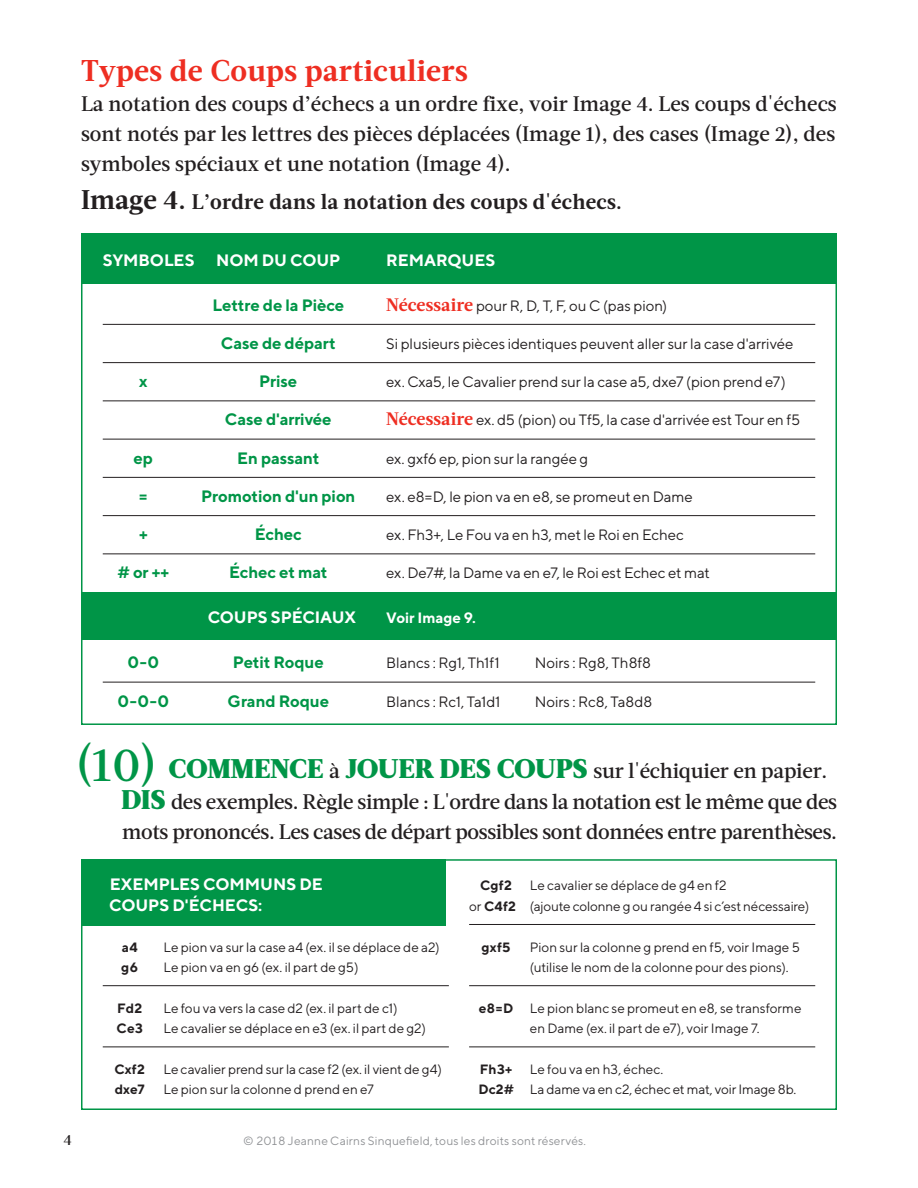
<style>
.page{position:relative;width:918px;height:1188px;background:#fff}
.page>*{position:absolute;margin:0;border:0;box-sizing:border-box;transform-origin:0 0}
.t1{font:700 30px "Acta";letter-spacing:.01em;color:#ee2e22}
.t2{font:500 21px/30px "Acta";letter-spacing:-.02em;color:#231f20;text-align:justify}
.t3{font:700 21px "Acta";letter-spacing:.01em;color:#231f20}
.t4{font:700 16.5px "TT Norms";letter-spacing:-.005em;color:#009547}
.t5{font:700 16.5px/20.4px "TT Norms";letter-spacing:-.005em;color:#fff}
.t6{font:15px "TT Norms";letter-spacing:-.005em;color:#231f20}
.t7{font:700 15px "TT Norms";color:#fff}
.t8{font:500 15px "Acta";color:#231f20}
.t9{font:13.5px/20.4px "TT Norms";letter-spacing:-.005em;color:#231f20}
.t10{font:700 13.5px "TT Norms";letter-spacing:.015em;color:#231f20}
.t11{font:12px "TT Norms";letter-spacing:.01em;color:#919396}
.s1{font-size:27px}
.s2{font-family:"Acta";font-weight:700;font-size:18px;color:#ee2e22}
.s3{font-size:48px;color:#009547}
.s4{font-weight:900;font-size:27px;color:#009547}
.s5{font-weight:700}
</style>
<div class="page">
<div style="left:81px;top:859px;width:365px;height:66px;background:#009547"></div>
<hr style="left:103px;top:985px;width:346px;height:1px;background:#231f20">
<hr style="left:103px;top:1047px;width:346px;height:1px;background:#231f20">
<hr style="left:469px;top:924px;width:346px;height:1px;background:#231f20">
<hr style="left:469px;top:985px;width:346px;height:1px;background:#231f20">
<hr style="left:469px;top:1047px;width:346px;height:1px;background:#231f20">
<div style="left:81px;top:859px;width:756px;height:251px;border:2px solid #009547"></div>
<div style="left:81px;top:233px;width:756px;height:51px;background:#009547"></div>
<div style="left:81px;top:592px;width:756px;height:48px;background:#009547"></div>
<hr style="left:103px;top:324px;width:712px;height:1px;background:#231f20">
<hr style="left:103px;top:362px;width:712px;height:1px;background:#231f20">
<hr style="left:103px;top:401px;width:712px;height:1px;background:#231f20">
<hr style="left:103px;top:439px;width:712px;height:1px;background:#231f20">
<hr style="left:103px;top:477px;width:712px;height:1px;background:#231f20">
<hr style="left:103px;top:515px;width:712px;height:1px;background:#231f20">
<hr style="left:103px;top:554px;width:712px;height:1px;background:#231f20">
<hr style="left:103px;top:682px;width:712px;height:1px;background:#231f20">
<div style="left:81px;top:233px;width:756px;height:492px;border:2px solid #009547"></div>
<h1 class="t1" style="left:81px;top:53px;width:388px">Types de Coups particuliers</h1>
<h2 class="t2" style="left:81px;top:89px;width:757px">La notation des coups d’échecs a un ordre fixe, voir Image 4. Les coups d'échecs sont notés par les lettres des pièces déplacées (Image 1), des cases (Image 2), des symboles spéciaux et une notation (Image 4).</h2>
<h2 class="t3" style="left:81px;top:189px;width:543px"><span class="s1">Image 4.</span> L’ordre dans la notation des coups d'échecs.</h2>
<p class="t5" style="left:103px;top:249px;width:93px">SYMBOLES</p>
<p class="t5" style="left:216px;top:249px;width:126px">NOM DU COUP</p>
<p class="t5" style="left:386px;top:249px;width:111px">REMARQUES</p>
<p class="t4" style="left:212px;top:295px;width:133px">Lettre de la Pièce</p>
<p class="t6" style="left:386px;top:296px;width:283px"><span class="s2">Nécessaire</span> pour R, D, T, F, ou C (pas pion)</p>
<p class="t4" style="left:221px;top:333px;width:116px">Case de départ</p>
<p class="t6" style="left:386px;top:334px;width:409px">Si plusieurs pièces identiques peuvent aller sur la case d'arrivée</p>
<p class="t4" style="left:139px;top:371px;width:10px">x</p>
<p class="t4" style="left:259px;top:371px;width:40px">Prise</p>
<p class="t6" style="left:386px;top:373px;width:401px">ex. Cxa5, le Cavalier prend sur la case a5, dxe7 (pion prend e7)</p>
<p class="t4" style="left:225px;top:409px;width:108px">Case d'arrivée</p>
<p class="t6" style="left:386px;top:411px;width:415px"><span class="s2">Nécessaire</span> ex. d5 (pion) ou Tf5, la case d'arrivée est Tour en f5</p>
<p class="t4" style="left:134px;top:448px;width:21px">ep</p>
<p class="t4" style="left:237px;top:448px;width:84px">En passant</p>
<p class="t6" style="left:386px;top:449px;width:204px">ex. gxf6 ep, pion sur la rangée g</p>
<p class="t4" style="left:139px;top:486px;width:10px">=</p>
<p class="t4" style="left:201px;top:486px;width:156px">Promotion d'un pion</p>
<p class="t6" style="left:386px;top:487px;width:308px">ex. e8=D, le pion va en e8, se promeut en Dame</p>
<p class="t4" style="left:139px;top:524px;width:10px">+</p>
<p class="t4" style="left:255px;top:524px;width:49px">Échec</p>
<p class="t6" style="left:386px;top:526px;width:299px">ex. Fh3+, Le Fou va en h3, met le Roi en Echec</p>
<p class="t4" style="left:117px;top:562px;width:53px"># or ++</p>
<p class="t4" style="left:229px;top:562px;width:100px">Échec et mat</p>
<p class="t6" style="left:386px;top:564px;width:325px">ex. De7#, la Dame va en e7, le Roi est Echec et mat</p>
<p class="t5" style="left:208px;top:607px;width:150px">COUPS SPÉCIAUX</p>
<p class="t7" style="left:386px;top:609px;width:91px">Voir Image 9.</p>
<p class="t4" style="left:128px;top:652px;width:33px">0-0</p>
<p class="t4" style="left:233px;top:652px;width:93px">Petit Roque</p>
<p class="t6" style="left:386px;top:654px;width:115px">Blancs : Rg1, Th1f1</p>
<p class="t6" style="left:535px;top:654px;width:118px">Noirs : Rg8, Th8f8</p>
<p class="t4" style="left:118px;top:691px;width:53px">0-0-0</p>
<p class="t4" style="left:228px;top:691px;width:103px">Grand Roque</p>
<p class="t6" style="left:386px;top:692px;width:116px">Blancs : Rc1, Ta1d1</p>
<p class="t6" style="left:535px;top:692px;width:119px">Noirs : Rc8, Ta8d8</p>
<h2 class="t2" style="left:121px;top:756px;width:717px;line-height:30.6px;text-align:left;text-indent:-46px"><span class="s3">(10)</span> <span class="s4">COMMENCE</span> à <span class="s4">JOUER DES COUPS</span> sur l'échiquier en papier.<br><span class="s4">DIS</span> des exemples. Règle simple : L'ordre dans la notation est le même que des mots prononcés. Les cases de départ possibles sont données entre parenthèses.</h2>
<p class="t5" style="left:109px;top:874px;width:215px">EXEMPLES COMMUNS DE<br>COUPS D'ÉCHECS:</p>
<p class="t10" style="left:122px;top:938px;width:17px">a4</p>
<p class="t9" style="left:164px;top:936px;width:278px">Le pion va sur la case a4 (ex. il se déplace de a2)</p>
<p class="t10" style="left:121px;top:959px;width:18px">g6</p>
<p class="t9" style="left:164px;top:957px;width:197px">Le pion va en g6 (ex. il part de g5)</p>
<p class="t10" style="left:117px;top:1000px;width:26px">Fd2</p>
<p class="t9" style="left:164px;top:998px;width:236px">Le fou va vers la case d2 (ex. il part de c1)</p>
<p class="t10" style="left:117px;top:1020px;width:28px">Ce3</p>
<p class="t9" style="left:164px;top:1018px;width:264px">Le cavalier se déplace en e3 (ex. il part de g2)</p>
<p class="t10" style="left:114px;top:1061px;width:32px">Cxf2</p>
<p class="t9" style="left:164px;top:1059px;width:280px">Le cavalier prend sur la case f2 (ex. il vient de g4)</p>
<p class="t10" style="left:115px;top:1081px;width:31px">dxe7</p>
<p class="t9" style="left:164px;top:1079px;width:212px">Le pion sur la colonne d prend en e7</p>
<p class="t10" style="left:480px;top:877px;width:33px">Cgf2</p>
<p class="t9" style="left:469px;top:875px;width:342px;text-indent:61px">Le cavalier se déplace de g4 en f2<br>or <span class="s5">C4f2</span> (ajoute colonne g ou rangée 4 si c’est nécessaire)</p>
<p class="t10" style="left:482px;top:938px;width:31px">gxf5</p>
<p class="t9" style="left:530px;top:936px;width:272px">Pion sur la colonne g prend en f5, voir Image 5 (utilise le nom de la colonne pour des pions).</p>
<p class="t9" style="left:530px;top:998px;width:273px;text-indent:-51px"><span class="s5">e8=D</span> Le pion blanc se promeut en e8, se transforme en Dame (ex. il part de e7), voir Image 7.</p>
<p class="t10" style="left:480px;top:1061px;width:34px">Fh3+</p>
<p class="t9" style="left:479px;top:1059px;width:319px;text-indent:51px">Le fou va en h3, échec.<br><span class="s5">Dc2#</span> La dame va en c2, échec et mat, voir Image 8b.</p>
<p class="t8" style="left:64px;top:1131px;width:10px">4</p>
<p class="t11" style="left:243px;top:1134px;width:344px">© 2018 Jeanne Cairns Sinquefield, tous les droits sont réservés.</p>
</div>
